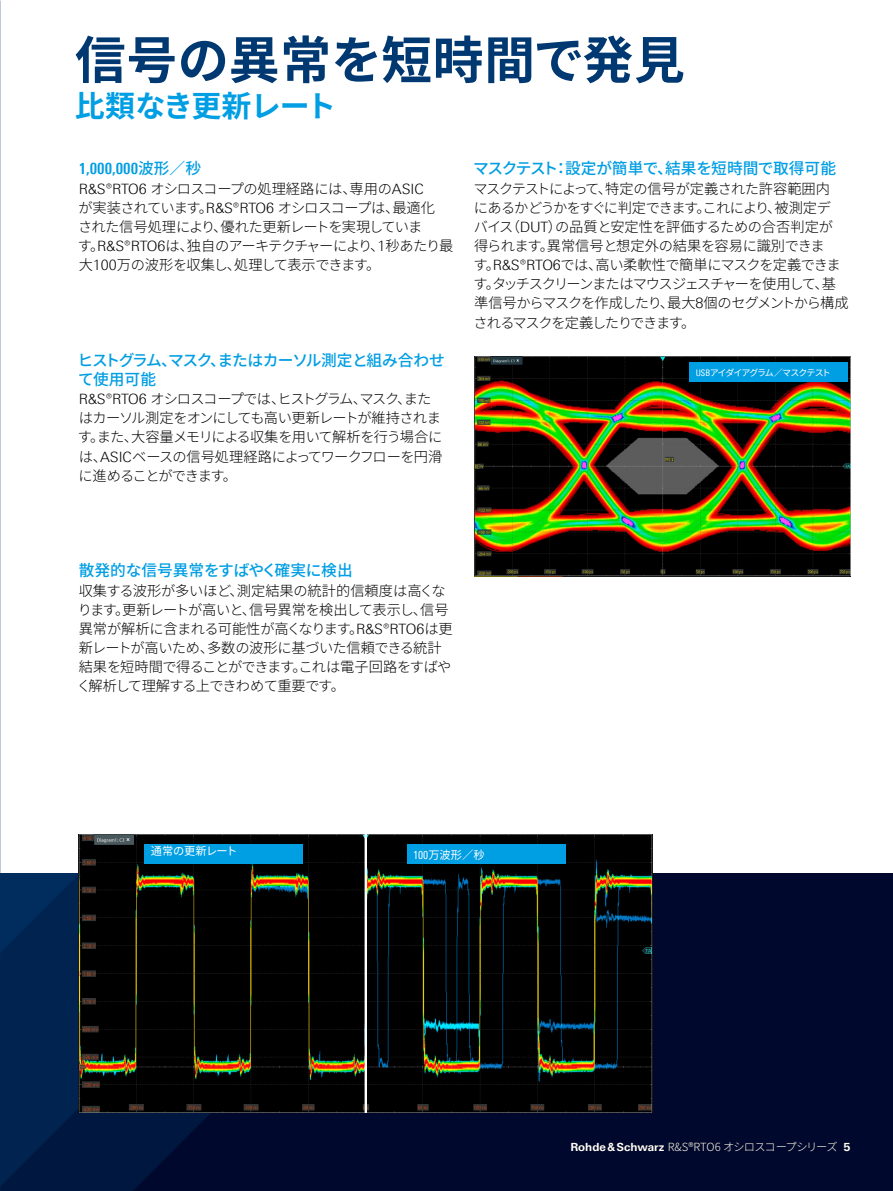
<style>
.page{position:relative;width:893px;height:1191px;background:#fff}
.page>*{position:absolute;margin:0;border:0;box-sizing:border-box;transform-origin:0 0}
.Seiten_Headline_34Pt_blau_IVZ{font:700 51px "Source Han Sans";letter-spacing:.01em;color:#003872}
.Seiten_Headline_20Pt_cyan{font:700 30px "Source Han Sans";letter-spacing:-.035em;color:#009ee3}
.Absatzfett_cyan{font:500 15.75px "Source Han Sans";letter-spacing:-.02em;color:#009ee3}
.Absatzfett_cyan-2{font:500 15.75px/19.2px "Source Han Sans";letter-spacing:-.04em;color:#009ee3}
.Absatzfett_cyan-3{font:700 15.75px "Linotype Univers 620 Cn";color:#009ee3}
.Haupttext_ohne_Abstand{font:300 14.25px/19.2px "Source Han Sans";letter-spacing:-.055em;color:#000}
.Haupttext_ohne_Abstand-2{font:300 14.25px/19.2px "Source Han Sans";letter-spacing:-.025em;color:#000}
.t1{font:300 11.25px "Source Han Sans";letter-spacing:-.075em;color:#fff}
.Grafiktext_ohne_Raster{font:11.25px "Source Han Sans";letter-spacing:-.015em;color:#fff}
.Grafiktext_ohne_Raster-2{font:9px "Source Han Sans";letter-spacing:-.115em;color:#fff}
.s1{font-family:"Source Han Sans";font-weight:500}
.s2{font-family:"Linotype Univers 330"}
.s3{font-family:"Linotype Univers 420 Cn"}
.s4{font-family:"Linotype Univers 630";font-weight:700}
.s5{font-family:"Linotype Univers 630";font-weight:700;color:#000}
</style>
<div class="page">
<div style="left:0;top:873px;width:893px;height:318px;background:#00082d"></div>
<svg style="left:81px;top:1112px;width:233px;height:79px"></svg>
<svg style="left:0;top:873px;width:81px;height:318px"></svg>
<img style="left:79px;top:834px;width:574px;height:278px">
<img style="left:474px;top:356px;width:376px;height:220px">
<div style="left:145px;top:844px;width:158px;height:19px;background:#009ee3"></div>
<div style="left:407px;top:844px;width:158px;height:19px;background:#009ee3"></div>
<div style="left:689px;top:362px;width:159px;height:19px;background:#009ee3"></div>
<p class="Seiten_Headline_34Pt_blau_IVZ" style="left:75px;top:31px;width:612px">信号の異常を短時間で発見</p>
<p class="Seiten_Headline_20Pt_cyan" style="left:75px;top:89px;width:263px">比類なき更新レート</p>
<p class="Absatzfett_cyan-3" style="left:79px;top:159px;width:124px">1,000,000<span class="s1">波形／秒</span></p>
<p class="Haupttext_ohne_Abstand" style="left:78px;top:179px;width:377px"><span class="s2">R&amp;S®RTO6</span> オシロスコープの処理経路には、専用の<span class="s2">ASIC<br></span>が実装されています。<span class="s2">R&amp;S®RTO6</span> オシロスコープは、最適化<br>された信号処理により、優れた更新レートを実現していま<br>す。<span class="s2">R&amp;S®RTO6</span>は、独自のアーキテクチャーにより、<span class="s2">1</span>秒あたり最大<span class="s2">100</span>万の波形を収集し、処理して表示できます。</p>
<p class="Absatzfett_cyan-2" style="left:78px;top:351px;width:369px">ヒストグラム、マスク、またはカーソル測定と組み合わせて使用可能</p>
<p class="Haupttext_ohne_Abstand" style="left:78px;top:389px;width:366px"><span class="s2">R&amp;S®RTO6</span> オシロスコープでは、ヒストグラム、マスク、またはカーソル測定をオンにしても高い更新レートが維持されます。また、大容量メモリによる収集を用いて解析を行う場合には、<span class="s2">ASIC</span>ベースの信号処理経路によってワークフローを円滑に進めることができます。</p>
<p class="Absatzfett_cyan" style="left:473px;top:160px;width:364px">マスクテスト：設定が簡単で、結果を短時間で取得可能</p>
<p class="Haupttext_ohne_Abstand" style="left:473px;top:179px;width:377px">マスクテストによって、特定の信号が定義された許容範囲内<br>にあるかどうかをすぐに判定できます。これにより、被測定デ<br>バイス（<span class="s2">DUT</span>）の品質と安定性を評価するための合否判定が得られます。異常信号と想定外の結果を容易に識別できま<br>す。<span class="s2">R&amp;S®RTO6</span>では、高い柔軟性で簡単にマスクを定義できます。タッチスクリーンまたはマウスジェスチャーを使用して、基準信号からマスクを作成したり、最大<span class="s2">8</span>個のセグメントから構成されるマスクを定義したりできます。</p>
<p class="Grafiktext_ohne_Raster-2" style="left:696px;top:367px;width:137px"><span class="s3">USB</span>アイダイアグラム／マスクテスト</p>
<p class="Absatzfett_cyan" style="left:79px;top:561px;width:276px">散発的な信号異常をすばやく確実に検出</p>
<p class="Haupttext_ohne_Abstand-2" style="left:77px;top:581px;width:378px">収集する波形が多いほど、測定結果の統計的信頼度は高くなります。更新レートが高いと、信号異常を検出して表示し、信号異常が解析に含まれる可能性が高くなります。<span class="s2">R&amp;S®RTO6</span>は更新レートが高いため、多数の波形に基づいた信頼できる統計結果を短時間で得ることができます。これは電子回路をすばやく解析して理解する上できわめて重要です。</p>
<p class="Grafiktext_ohne_Raster" style="left:151px;top:845px;width:88px">通常の更新レート</p>
<p class="Grafiktext_ohne_Raster" style="left:413px;top:848px;width:73px"><span class="s3">100</span>万波形／秒</p>
<p class="t1" style="left:570px;top:1140px;width:282px"><span class="s4">Rohde&amp;</span><span class="s5">Schwarz</span> R&amp;S®RTO6 オシロスコープシリーズ <span class="s5">5</span></p>
</div>
